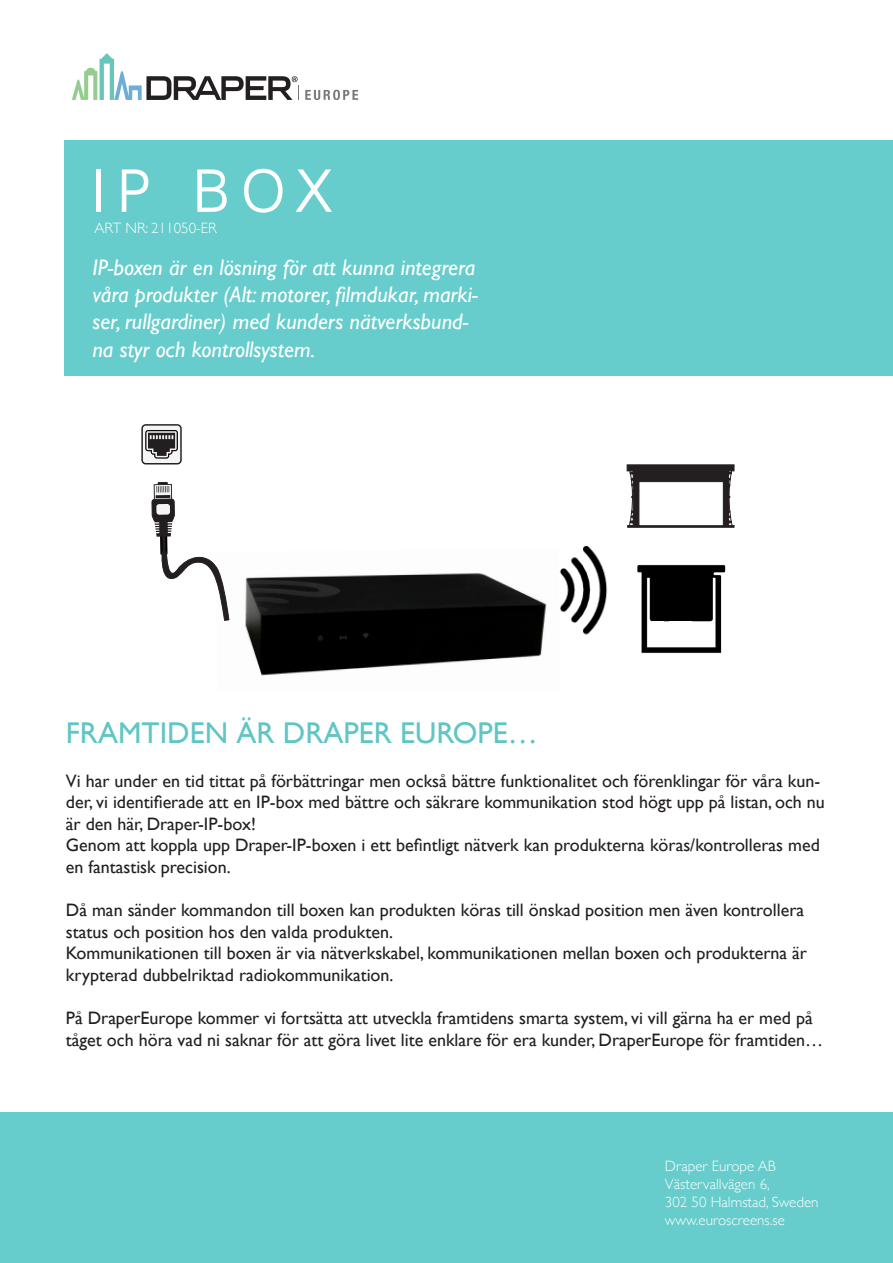
<style>
.page{position:relative;width:893px;height:1263px;background:#fff}
.page>*{position:absolute;margin:0;border:0;box-sizing:border-box;transform-origin:0 0}
.t1{font:61.2px "Gillius ADF No 2";color:#fff}
.t2{font:30px "Gill Sans";color:#60c6c5}
.t3{font:italic 22.5px/27px "Gill Sans";color:#fff}
.t4{font:18px/21.6px "Gill Sans";color:#231f20}
.t5{font:300 15px "Gill Sans";color:#fff}
</style>
<div class="page">
<svg style="left:72px;top:53px;width:286px;height:47px"></svg>
<div style="left:0;top:1112px;width:893px;height:151px;background:#6cc"></div>
<img style="left:245px;top:573px;width:302px;height:103px">
<img style="left:560px;top:545px;width:48px;height:90px">
<div style="left:627px;top:464px;width:107px;height:7px;background:#231f20;border:1px solid #231f20"></div>
<div style="left:633px;top:469px;width:96px;height:57px;background:#231f20"></div>
<div style="left:627px;top:525px;width:107px;height:3px;background:#231f20;border:1px solid #231f20"></div>
<div style="left:639px;top:481px;width:84px;height:45px;background:#fff;border:1px solid #231f20"></div>
<svg style="left:629px;top:469px;width:10px;height:56px"></svg>
<svg style="left:724px;top:469px;width:8px;height:56px"></svg>
<svg style="left:141px;top:424px;width:89px;height:197px"></svg>
<img style="left:637px;top:564px;width:89px;height:90px">
<div style="left:652px;top:621px;width:12px;height:18px;background:#fff"></div>
<div style="left:669px;top:622px;width:23px;height:20px;background:#fff"></div>
<div style="left:65px;top:141px;width:828px;height:235px;background:#6cc"></div>
<p class="t1" style="left:92px;top:155px;width:242px">IP BOX</p>
<p class="t5" style="left:95px;top:216px;width:124px">ART NR: 211050-ER</p>
<p class="t3" style="left:92px;top:254px;width:387px">IP-boxen är en lösning för att kunna integrera våra produkter (Alt: motorer, filmdukar, marki&shy;ser, rullgardiner) med kunders nätverksbund&shy;na styr och kontrollsystem.</p>
<p class="t2" style="left:66px;top:716px;width:473px">FRAMTIDEN ÄR DRAPER EUROPE…</p>
<p class="t4" style="left:66px;top:770px;width:760px">Vi har under en tid tittat på förbättringar men också bättre funktionalitet och förenklingar för våra kun&shy;der, vi identifierade att en IP-box med bättre och säkrare kommunikation stod högt upp på listan, och nu är den här, Draper-IP-box!</p>
<p class="t4" style="left:66px;top:834px;width:755px">Genom att koppla upp Draper-IP-boxen i ett befintligt nätverk kan produkterna köras/kontrolleras med en fantastisk precision.</p>
<p class="t4" style="left:66px;top:899px;width:740px">Då man sänder kommandon till boxen kan produkten köras till önskad position men även kontrollera status och position hos den valda produkten.</p>
<p class="t4" style="left:66px;top:942px;width:743px">Kommunikationen till boxen är via nätverkskabel, kommunikationen mellan boxen och produkterna är krypterad dubbelriktad radiokommunikation.</p>
<p class="t4" style="left:66px;top:1007px;width:759px">På DraperEurope kommer vi fortsätta att utveckla framtidens smarta system, vi vill gärna ha er med på tåget och höra vad ni saknar för att göra livet lite enklare för era kunder, DraperEurope för framtiden…</p>
<p class="t5" style="left:665px;top:1154px;width:112px">Draper Europe AB</p>
<p class="t5" style="left:665px;top:1172px;width:106px">Västervallvägen 6,</p>
<p class="t5" style="left:665px;top:1190px;width:155px">302 50 Halmstad, Sweden</p>
<p class="t5" style="left:665px;top:1208px;width:122px">www.euroscreens.se</p>
</div>
